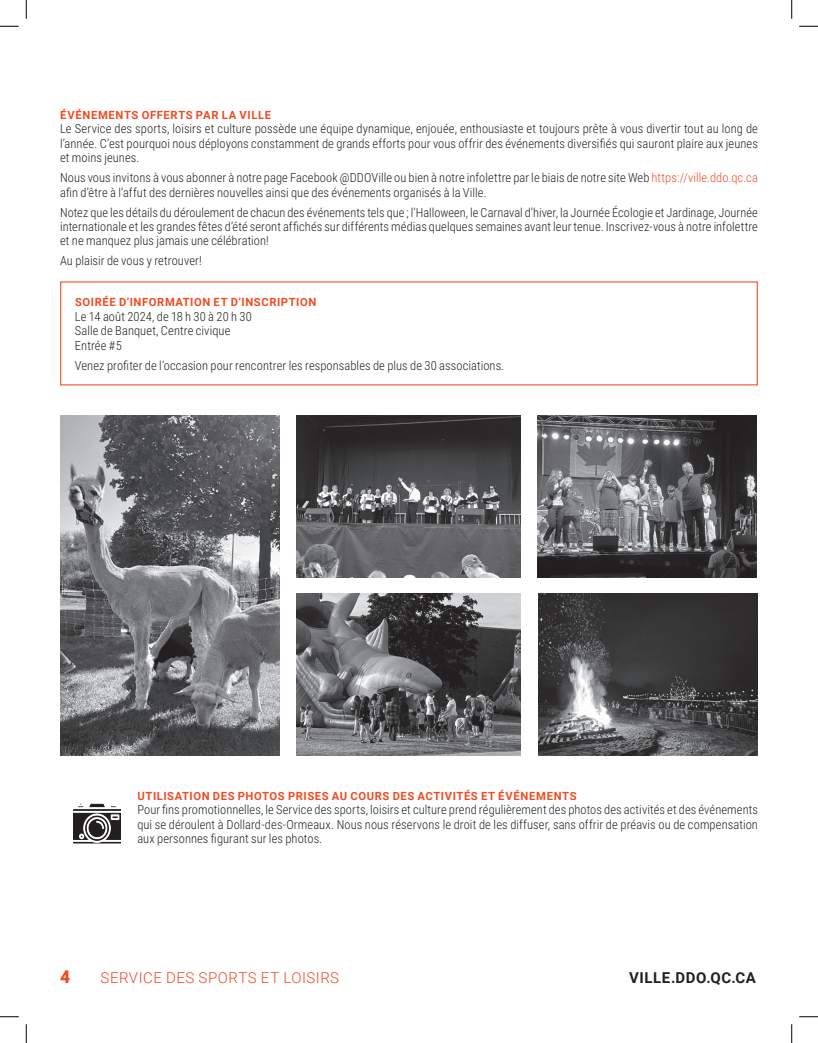
<style>
.page{position:relative;width:818px;height:1043px;background:#fff}
.page>*{position:absolute;margin:0;border:0;box-sizing:border-box;transform-origin:0 0}
.t1{font:900 17.5px "Roboto";color:#f04b24}
.t2{font:300 15px "Roboto";letter-spacing:.03em;color:#f04b24}
.t3{font:700 15px "Roboto";letter-spacing:.035em;color:#231f20}
.t4{font:300 12.5px/14.4px "Roboto Condensed";letter-spacing:.005em;color:#231f20;text-align:justify}
.t5{font:700 11.25px "Roboto";letter-spacing:.05em;color:#f04b24}
.s1{color:#f04b24}
</style>
<div class="page">
<div style="left:60px;top:281px;width:698px;height:104px;border:1px solid #f26537"></div>
<img style="left:538px;top:415px;width:218px;height:162px">
<img style="left:296px;top:594px;width:224px;height:161px">
<img style="left:60px;top:415px;width:219px;height:340px">
<img style="left:296px;top:415px;width:224px;height:162px">
<img style="left:539px;top:594px;width:219px;height:161px">
<img style="left:73px;top:803px;width:48px;height:41px">
<svg style="left:0;top:25px;width:19px;height:2px"></svg>
<svg style="left:799px;top:25px;width:19px;height:2px"></svg>
<svg style="left:0;top:1016px;width:19px;height:1px"></svg>
<svg style="left:799px;top:1016px;width:19px;height:1px"></svg>
<svg style="left:25px;top:0;width:2px;height:19px"></svg>
<svg style="left:25px;top:1024px;width:2px;height:18px"></svg>
<svg style="left:791px;top:0;width:1px;height:19px"></svg>
<svg style="left:791px;top:1024px;width:1px;height:18px"></svg>
<p class="t5" style="left:60px;top:107px;width:212px">ÉVÉNEMENTS OFFERTS PAR LA VILLE</p>
<p class="t4" style="left:60px;top:121px;width:699px">Le Service des sports, loisirs et culture possède une équipe dynamique, enjouée, enthousiaste et toujours prête à vous divertir tout au long de l’année. C’est pourquoi nous déployons constamment de grands efforts pour vous offrir des événements diversifiés qui sauront plaire aux jeunes et moins jeunes.</p>
<p class="t4" style="left:60px;top:170px;width:699px">Nous vous invitons à vous abonner à notre page Facebook @DDOVille ou bien à notre infolettre par le biais de notre site Web <span class="s1">https://ville.ddo.qc.ca </span>afin d’être à l’affut des dernières nouvelles ainsi que des événements organisés à la Ville.</p>
<p class="t4" style="left:60px;top:204px;width:699px">Notez que les détails du déroulement de chacun des événements tels que ; l’Halloween, le Carnaval d’hiver, la Journée Écologie et Jardinage, Journée internationale et les grandes fêtes d’été seront affichés sur différents médias quelques semaines avant leur tenue. Inscrivez-vous à notre infolettre et ne manquez plus jamais une célébration!</p>
<p class="t4" style="left:60px;top:253px;width:143px">Au plaisir de vous y retrouver!</p>
<p class="t5" style="left:75px;top:294px;width:243px">SOIRÉE D’INFORMATION ET D’INSCRIPTION</p>
<p class="t4" style="left:75px;top:309px;width:178px;text-align:left">Le 14 août 2024, de 18 h 30 à 20 h 30<br>Salle de Banquet, Centre civique<br>Entrée #5</p>
<p class="t4" style="left:75px;top:357px;width:431px">Venez profiter de l’occasion pour rencontrer les responsables de plus de 30 associations.</p>
<p class="t5" style="left:137px;top:788px;width:440px">UTILISATION DES PHOTOS PRISES AU COURS DES ACTIVITÉS ET ÉVÉNEMENTS</p>
<p class="t4" style="left:137px;top:802px;width:622px">Pour fins promotionnelles, le Service des sports, loisirs et culture prend régulièrement des photos des activités et des événements qui se déroulent à Dollard-des-Ormeaux. Nous nous réservons le droit de les diffuser, sans offrir de préavis ou de compensation aux personnes figurant sur les photos.</p>
<h1 class="t1" style="left:60px;top:964px;width:12px">4</h1>
<p class="t2" style="left:100px;top:966px;width:240px">SERVICE DES SPORTS ET LOISIRS</p>
<p class="t3" style="left:629px;top:966px;width:128px">VILLE.DDO.QC.CA</p>
</div>
